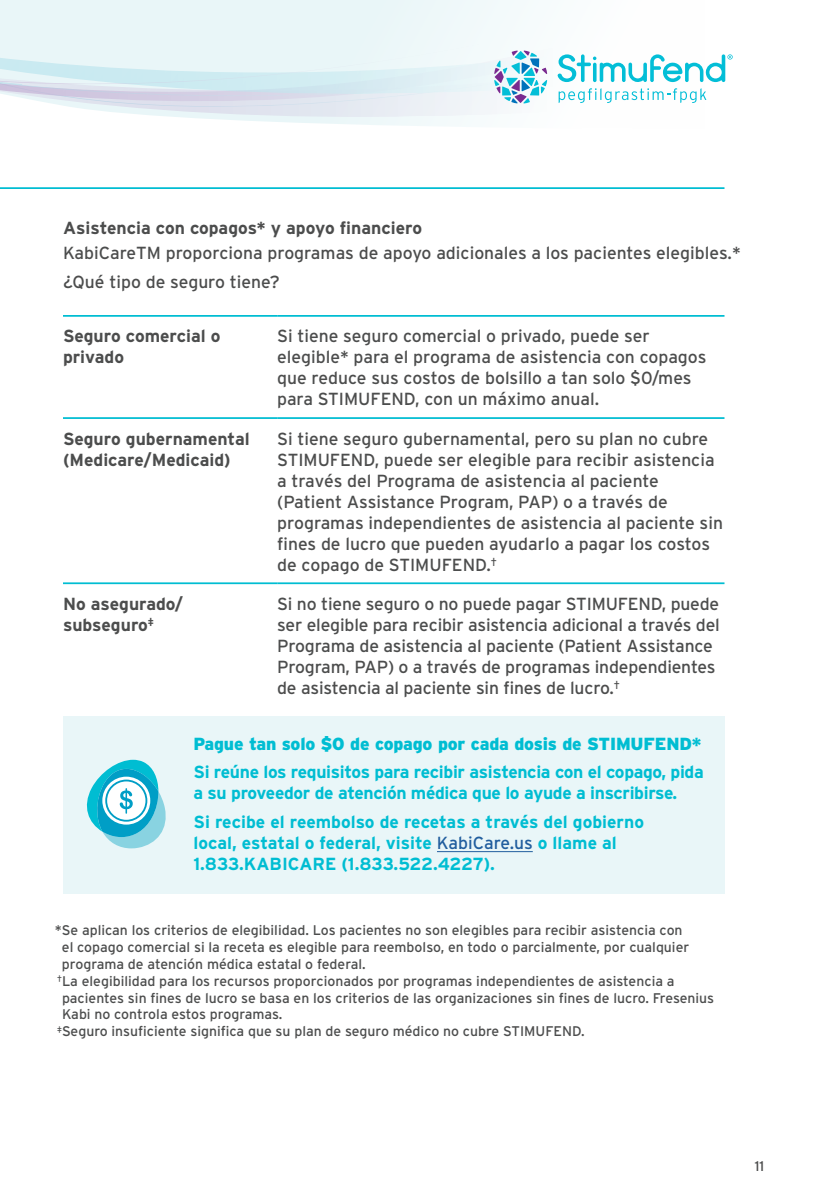
<style>
.page{position:relative;width:819px;height:1197px;background:#fff}
.page>*{position:absolute;margin:0;border:0;box-sizing:border-box;transform-origin:0 0}
.t1{font:17.5px/21px "Interstate";color:#4c4d4d}
.t2{font:700 17.5px/21px "Interstate";color:#00bdd2}
.t3{font:700 17.5px/21px "Interstate";color:#4c4d4d}
.t4{font:700 17.5px/21px "Interstate";letter-spacing:-.02em;color:#00bdd2}
.t5{font:900 17.5px "Interstate";letter-spacing:-.01em;color:#00bdd2}
.t6{font:14px "Interstate";color:#4c4d4d}
.s1{font-weight:400;color:#215e9e}
</style>
<div class="page">
<svg style="left:183px;top:104px;width:314px;height:22px;fill:#f0f7f9"></svg>
<svg style="left:0;top:0;width:673px;height:102px;fill:#edf7f9"></svg>
<svg style="left:0;top:28px;width:385px;height:89px;background:#e1eef3"></svg>
<svg style="left:494px;top:51px;width:53px;height:53px"></svg>
<svg style="left:558px;top:54px;width:175px;height:28px"></svg>
<svg style="left:559px;top:88px;width:147px;height:15px"></svg>
<hr style="left:0;top:187px;width:724px;height:2px;background:#00bdd2">
<hr style="left:63px;top:315px;width:214px;height:2px;background:#00bdd2">
<hr style="left:277px;top:315px;width:447px;height:2px;background:#00bdd2">
<hr style="left:63px;top:417px;width:214px;height:2px;background:#00bdd2">
<hr style="left:277px;top:417px;width:447px;height:2px;background:#00bdd2">
<hr style="left:63px;top:582px;width:214px;height:2px;background:#00bdd2">
<hr style="left:277px;top:582px;width:447px;height:2px;background:#00bdd2">
<div style="left:63px;top:716px;width:661px;height:177px;background:#e9f6f8"></div>
<hr style="left:437px;top:851px;width:96px;height:1px;background:#215e9e">
<svg style="left:86px;top:760px;width:80px;height:88px"></svg>
<p class="t3" style="left:63px;top:218px;width:361px">Asistencia con copagos* y apoyo financiero</p>
<p class="t1" style="left:63px;top:239px;width:679px;line-height:28.9px">KabiCareTM proporciona programas de apoyo adicionales a los pacientes elegibles.* ¿Qué tipo de seguro tiene?</p>
<p class="t3" style="left:63px;top:326px;width:159px">Seguro comercial o privado</p>
<p class="t1" style="left:277px;top:326px;width:431px">Si tiene seguro comercial o privado, puede ser elegible* para el programa de asistencia con copagos que reduce sus costos de bolsillo a tan solo $0/mes para STIMUFEND, con un máximo anual.</p>
<p class="t3" style="left:63px;top:428px;width:188px">Seguro gubernamental (Medicare/Medicaid)</p>
<p class="t1" style="left:277px;top:428px;width:447px">Si tiene seguro gubernamental, pero su plan no cubre STIMUFEND, puede ser elegible para recibir asistencia a través del Programa de asistencia al paciente (Patient Assistance Program, PAP) o a través de programas independientes de asistencia al paciente sin fines de lucro que pueden ayudarlo a pagar los costos de copago de STIMUFEND.<sup>†</sup></p>
<p class="t3" style="left:63px;top:593px;width:122px">No asegurado/ subseguro<sup>‡</sup></p>
<p class="t1" style="left:277px;top:593px;width:444px">Si no tiene seguro o no puede pagar STIMUFEND, puede ser elegible para recibir asistencia adicional a través del Programa de asistencia al paciente (Patient Assistance Program, PAP) o a través de programas independientes de asistencia al paciente sin fines de lucro.<sup>†</sup></p>
<p class="t5" style="left:193px;top:733px;width:510px">Pague tan solo $0 de copago por cada dosis de STIMUFEND*</p>
<p class="t4" style="left:193px;top:762px;width:512px">Si reúne los requisitos para recibir asistencia con el copago, pida a su proveedor de atención médica que lo ayude a inscribirse.</p>
<p class="t2" style="left:193px;top:812px;width:452px">Si recibe el reembolso de recetas a través del gobierno local, estatal o federal, visite <span class="s1">KabiCare.us</span> o llame al<br>1.833.KABICARE (1.833.522.4227).</p>
<p class="t6" style="left:55px;top:922px;width:629px">*Se aplican los criterios de elegibilidad. Los pacientes no son elegibles para recibir asistencia con</p>
<p class="t6" style="left:62px;top:939px;width:629px">el copago comercial si la receta es elegible para reembolso, en todo o parcialmente, por cualquier</p>
<p class="t6" style="left:62px;top:956px;width:305px">programa de atención médica estatal o federal.</p>
<p class="t6" style="left:57px;top:972px;width:619px"><sup>†</sup>La elegibilidad para los recursos proporcionados por programas independientes de asistencia a</p>
<p class="t6" style="left:62px;top:989px;width:654px">pacientes sin fines de lucro se basa en los criterios de las organizaciones sin fines de lucro. Fresenius</p>
<p class="t6" style="left:62px;top:1006px;width:222px">Kabi no controla estos programas.</p>
<p class="t6" style="left:57px;top:1023px;width:529px"><sup>‡</sup>Seguro insuficiente significa que su plan de seguro médico no cubre STIMUFEND.</p>
<p class="t6" style="left:755px;top:1157px;width:11px">11</p>
</div>
